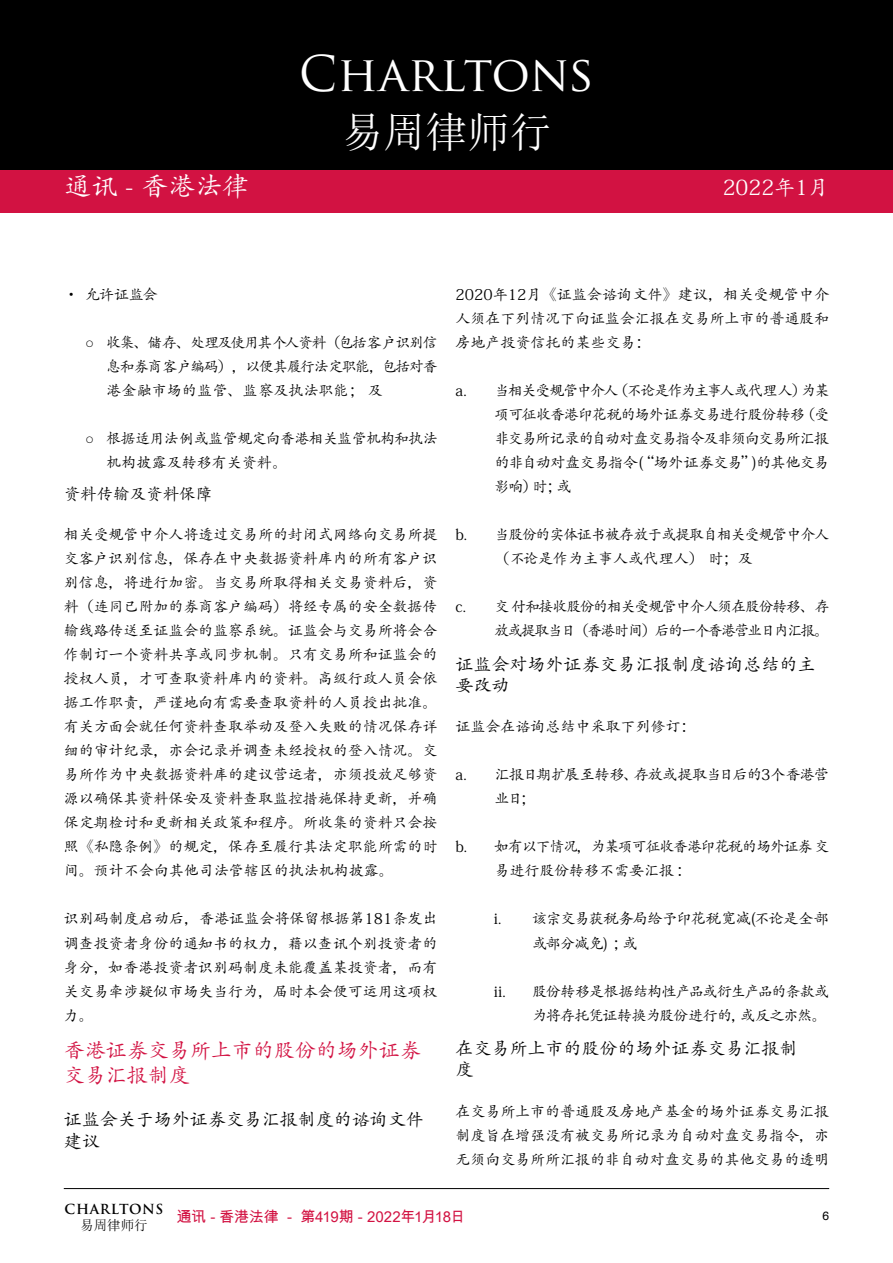
<style>
.page{position:relative;width:893px;height:1263px;background:#fff}
.page>*{position:absolute;margin:0;border:0;box-sizing:border-box;transform-origin:0 0}
.t1{font:48px "Trajan Pro";color:#fff}
.t2{font:42px "Sim Sun";color:#fff}
.t3{font:27px "Adobe Kaiti Std";color:#fff}
.t4{font:21px/25.2px "Adobe Kaiti Std";color:#d21242}
.t5{font:21px "Adobe Kaiti Std";color:#fff}
.t6{font:18px/21.6px "Adobe Kaiti Std";color:#000}
.t7{font:16.5px "Adobe Kaiti Std";color:#000}
.t8{font:15px/24px "Adobe Kaiti Std";letter-spacing:-.01em;color:#000;text-align:justify}
.t9{font:15px/24px "Adobe Kaiti Std";letter-spacing:-.055em;color:#000}
.t10{font:15px/24px "Adobe Kaiti Std";letter-spacing:-.085em;color:#000;text-align:right}
.t11{font:15px/24px "Adobe Kaiti Std";letter-spacing:-.065em;color:#000}
.t12{font:15px/24px "Adobe Kaiti Std";letter-spacing:-.05em;color:#000}
.t13{font:15px "Arial Unicode MS";letter-spacing:-.03em;color:#d21242}
.t14{font:700 13.5px "Trajan Pro";letter-spacing:.05em;color:#000}
.t15{font:13.5px "Sim Sun";color:#000}
.t16{font:12px "Helvetica";color:#000}
.s1{font-family:"Times New Roman"}
</style>
<div class="page">
<hr style="left:64px;top:1188px;width:765px;height:1px;background:#000">
<div style="left:0;top:0;width:893px;height:170px;background:#000"></div>
<div style="left:0;top:170px;width:893px;height:37px;background:#d21242"></div>
<div style="left:0;top:202px;width:893px;height:11px;background:#d21242"></div>
<h1 class="t1" style="left:299px;top:43px;width:297px">CHARLTONS</h1>
<h2 class="t2" style="left:341px;top:111px;width:212px">易周律师行</h2>
<h3 class="t3" style="left:64px;top:170px;width:187px">通讯 - 香港法律</h3>
<h3 class="t5" style="left:723px;top:174px;width:108px">2022年1月</h3>
<p class="t8" style="left:64px;top:283px;width:95px">• 允许证监会</p>
<p class="t8" style="left:106px;top:331px;width:333px;text-indent:-21px"><span class="s1">○</span> 收集、储存、处理及使用其个人资料（包括客户识别信息和券商客户编码），以便其履行法定职能，包括对香港金融市场的监管、监察及执法职能； 及</p>
<p class="t8" style="left:106px;top:427px;width:333px;text-indent:-21px"><span class="s1">○</span> 根据适用法例或监管规定向香港相关监管机构和执法机构披露及转移有关资料。</p>
<p class="t7" style="left:64px;top:484px;width:150px">资料传输及资料保障</p>
<p class="t8" style="left:64px;top:523px;width:375px">相关受规管中介人将透过交易所的封闭式网络向交易所提交客户识别信息，保存在中央数据资料库内的所有客户识别信息，将进行加密。当交易所取得相关交易资料后，资料（连同已附加的券商客户编码）将经专属的安全数据传输线路传送至证监会的监察系统。证监会与交易所将会合作制订一个资料共享或同步机制。只有交易所和证监会的授权人员，才可查取资料库内的资料。高级行政人员会依据工作职责，严谨地向有需要查取资料的人员授出批准。有关方面会就任何资料查取举动及登入失败的情况保存详细的审计纪录，亦会记录并调查未经授权的登入情况。交易所作为中央数据资料库的建议营运者，亦须投放足够资源以确保其资料保安及资料查取监控措施保持更新，并确保定期检讨和更新相关政策和程序。所收集的资料只会按照《私隐条例》的规定，保存至履行其法定职能所需的时间。预计不会向其他司法管辖区的执法机构披露。</p>
<p class="t8" style="left:64px;top:907px;width:375px">识别码制度启动后，香港证监会将保留根据第181条发出调查投资者身份的通知书的权力，藉以查讯个别投资者的身分，如香港投资者识别码制度未能覆盖某投资者，而有关交易牵涉疑似市场失当行为，届时本会便可运用这项权力。</p>
<h3 class="t4" style="left:64px;top:1037px;width:359px">香港证券交易所上市的股份的场外证券交易汇报制度</h3>
<p class="t6" style="left:64px;top:1109px;width:362px">证监会关于场外证券交易汇报制度的谘询文件建议</p>
<p class="t8" style="left:455px;top:283px;width:375px">2020年12月《证监会谘询文件》建议，相关受规管中介人须在下列情况下向证监会汇报在交易所上市的普通股和房地产投资信托的某些交易：</p>
<p class="t8" style="left:494px;top:379px;width:336px;text-indent:-39px">a. 当相关受规管中介人（不论是作为主事人或代理人）为某项可征收香港印花税的场外证券交易进行股份转移（受非交易所记录的自动对盘交易指令及非须向交易所汇报的非自动对盘交易指令(“场外证券交易”)的其他交易影响）时；或</p>
<p class="t9" style="left:494px;top:523px;width:336px;text-indent:-39px">b. 当股份的实体证书被存放于或提取自相关受规管中介人（不论是作为主事人或代理人） 时；及</p>
<p class="t10" style="left:455px;top:595px;width:375px">c. 交付和接收股份的相关受规管中介人须在股份转移、存放或提取当日（香港时间）后的一个香港营业日内汇报。</p>
<p class="t6" style="left:455px;top:653px;width:362px">证监会对场外证券交易汇报制度谘询总结的主要改动</p>
<p class="t8" style="left:455px;top:715px;width:241px">证监会在谘询总结中采取下列修订：</p>
<p class="t9" style="left:494px;top:763px;width:336px;text-indent:-39px">a. 汇报日期扩展至转移、存放或提取当日后的3个香港营业日；</p>
<p class="t11" style="left:494px;top:835px;width:336px;text-indent:-39px">b. 如有以下情况，为某项可征收香港印花税的场外证券交易进行股份转移不需要汇报：</p>
<p class="t12" style="left:532px;top:907px;width:299px;text-indent:-38px">i. 该宗交易获税务局给予印花税宽减(不论是全部或部分减免) ；或</p>
<p class="t9" style="left:494px;top:979px;width:337px;text-align:right">ii. 股份转移是根据结构性产品或衍生产品的条款或为将存托凭证转换为股份进行的，或反之亦然。</p>
<p class="t6" style="left:455px;top:1037px;width:344px">在交易所上市的股份的场外证券交易汇报制度</p>
<p class="t8" style="left:455px;top:1099px;width:375px">在交易所上市的普通股及房地产基金的场外证券交易汇报制度旨在增强没有被交易所记录为自动对盘交易指令，亦无须向交易所所汇报的非自动对盘交易的其他交易的透明</p>
<p class="t14" style="left:65px;top:1200px;width:100px">CHARLTONS</p>
<p class="t15" style="left:80px;top:1218px;width:69px">易周律师行</p>
<p class="t13" style="left:177px;top:1205px;width:290px">通讯 - 香港法律 - 第419期 - 2022年1月18日</p>
<p class="t16" style="left:822px;top:1206px;width:8px">6</p>
</div>
